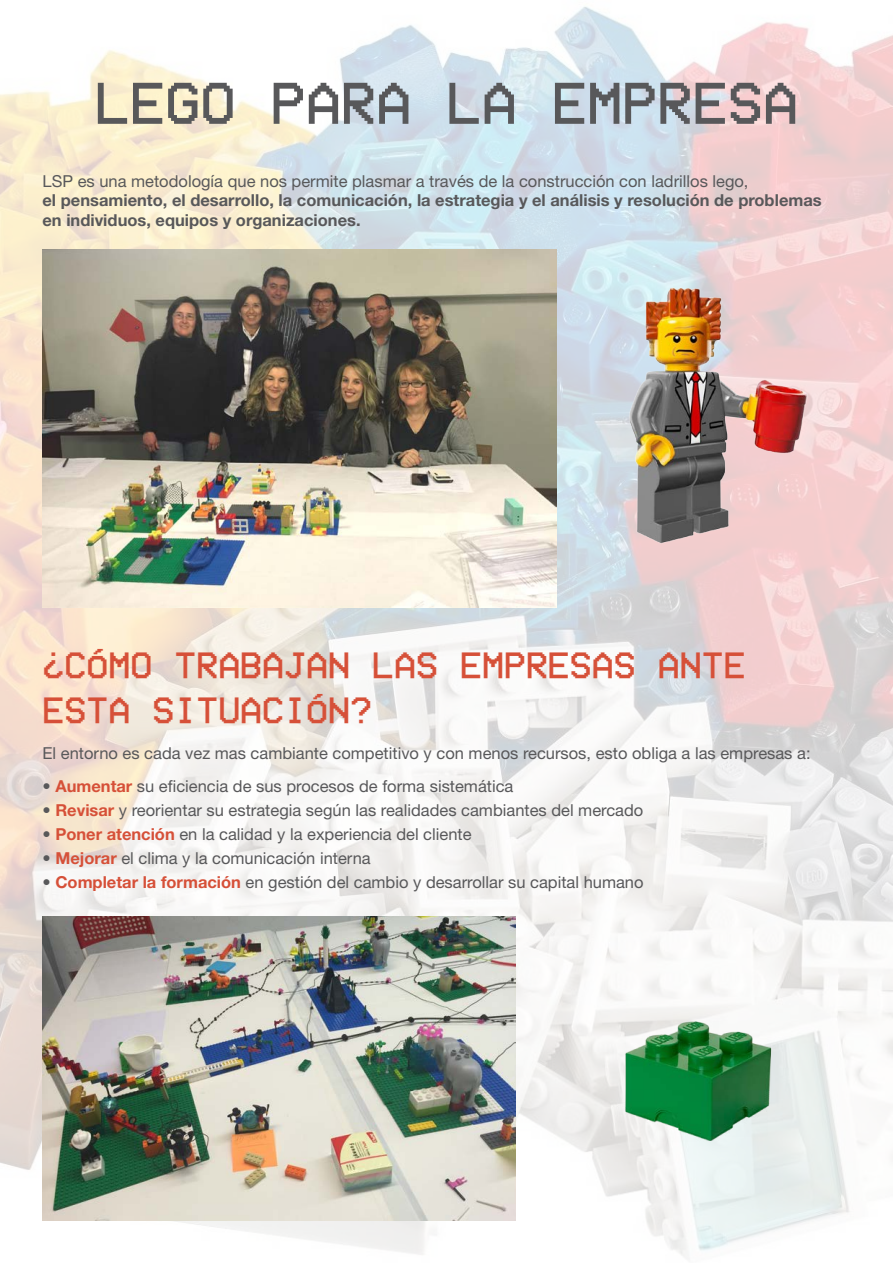
<style>
.page{position:relative;width:893px;height:1263px;background:#fff}
.page>*{position:absolute;margin:0;border:0;box-sizing:border-box;transform-origin:0 0}
.t1{font:60px "VCROSD Mono";color:#58585a}
.t2{font:37.5px/45px "VCROSD Mono";color:#d65038}
.t3{font:16.5px "Helvetica Neue LT Std";color:#58585a}
.t4{font:700 16.5px/19.8px "Helvetica Neue LT Std";color:#58585a}
.s1{font-weight:700}
.s2{font-weight:700;color:#d65038}
</style>
<div class="page">
<img style="left:0;top:7px;width:893px;height:1250px">
<img style="left:43px;top:250px;width:514px;height:357px">
<img style="left:43px;top:917px;width:473px;height:303px">
<img style="left:612px;top:272px;width:210px;height:281px">
<img style="left:574px;top:963px;width:235px;height:235px">
<h1 class="t1" style="left:95px;top:74px;width:705px">LEGO PARA LA EMPRESA</h1>
<p class="t3" style="left:43px;top:171px;width:707px">LSP es una metodología que nos permite plasmar a través de la construcción con ladrillos lego,</p>
<p class="t4" style="left:43px;top:190px;width:781px">el pensamiento, el desarrollo, la comunicación, la estrategia y el análisis y resolución de problemas en individuos, equipos y organizaciones.</p>
<h2 class="t2" style="left:43px;top:643px;width:705px">¿CÓMO TRABAJAN LAS EMPRESAS ANTE<br>ESTA SITUACIÓN?</h2>
<p class="t3" style="left:43px;top:743px;width:770px">El entorno es cada vez mas cambiante competitivo y con menos recursos, esto obliga a las empresas a:</p>
<p class="t3" style="left:43px;top:776px;width:472px"><span class="s1">•</span> <span class="s2">Aumentar</span> su eficiencia de sus procesos de forma sistemática</p>
<p class="t3" style="left:43px;top:800px;width:602px"><span class="s1">•</span> <span class="s2">Revisar</span> y reorientar su estrategia según las realidades cambiantes del mercado</p>
<p class="t3" style="left:43px;top:824px;width:431px"><span class="s1">•</span> <span class="s2">Poner atención</span> en la calidad y la experiencia del cliente</p>
<p class="t3" style="left:43px;top:848px;width:330px"><span class="s1">•</span> <span class="s2">Mejorar</span> el clima y la comunicación interna</p>
<p class="t3" style="left:43px;top:872px;width:603px"><span class="s1">•</span> <span class="s2">Completar la formación</span> en gestión del cambio y desarrollar su capital humano</p>
</div>
